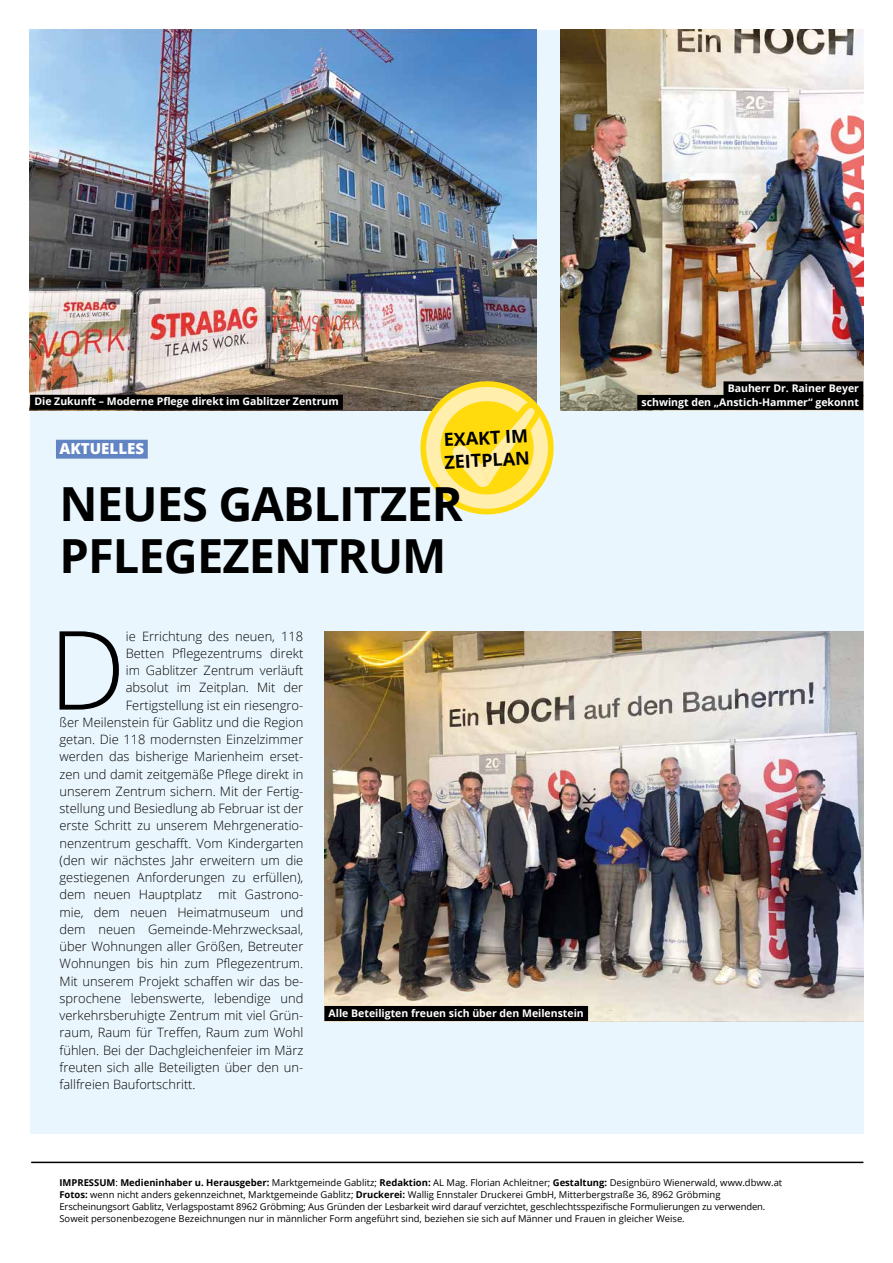
<style>
.page{position:relative;width:893px;height:1263px;background:#fff}
.page>*{position:absolute;margin:0;border:0;box-sizing:border-box;transform-origin:0 0}
.t1{font:300 109.5px "Open Sans";color:#000}
.t2{font:700 46.95px/52.1px "Open Sans";letter-spacing:-.02em;color:#000}
.t3{font:700 18px/22.5px "Open Sans";color:#000}
.t4{font:800 15.15px "Open Sans";color:#fff}
.t5{font:300 12.9px "Open Sans";color:#000}
.t6{font:700 10.5px "Open Sans";color:#fff}
.t7{font:9.45px/12px "Open Sans";color:#000}
.s1{font-weight:700}
</style>
<div class="page">
<hr style="left:31px;top:1161px;width:832px;height:2px;background:#000">
<div style="left:30px;top:30px;width:833px;height:1103px;background:#eaf6fd"></div>
<div style="left:56px;top:440px;width:92px;height:19px;background:#6184c2"></div>
<img style="left:560px;top:30px;width:303px;height:380px">
<img style="left:30px;top:30px;width:507px;height:380px">
<img style="left:324px;top:631px;width:539px;height:390px">
<div style="left:324px;top:1006px;width:264px;height:15px;background:#000"></div>
<div style="left:723px;top:381px;width:140px;height:15px;background:#000"></div>
<div style="left:637px;top:395px;width:226px;height:15px;background:#000"></div>
<div style="left:30px;top:395px;width:313px;height:15px;background:#000"></div>
<svg style="left:420px;top:381px;width:134px;height:133px;background:#f2de6e"></svg>
<p class="t6" style="left:728px;top:381px;width:133px">Bauherr Dr. Rainer Beyer</p>
<p class="t6" style="left:34px;top:394px;width:306px">Die Zukunft – Moderne Pflege direkt im Gablitzer Zentrum</p>
<p class="t6" style="left:641px;top:394px;width:219px">schwingt den „Anstich-Hammer“ gekonnt</p>
<h3 class="t3" style="left:443px;top:428px;width:87px;rotate:-3deg">EXAKT IM<br>ZEITPLAN</h3>
<h2 class="t2" style="left:60px;top:477px;width:405px">NEUES GABLITZER<br>PFLEGEZENTRUM</h2>
<p class="t4" style="left:60px;top:437px;width:86px">AKTUELLES</p>
<h1 class="t1" style="left:48px;top:595px;width:79px">D</h1>
<p class="t5" style="left:126px;top:627px;width:179px">ie Errichtung des neuen, 118</p>
<p class="t5" style="left:126px;top:644px;width:179px">Betten Pflegezentrums direkt</p>
<p class="t5" style="left:126px;top:661px;width:179px">im Gablitzer Zentrum verläuft</p>
<p class="t5" style="left:126px;top:679px;width:179px">absolut im Zeitplan. Mit der</p>
<p class="t5" style="left:126px;top:696px;width:179px">Fertigstellung ist ein riesengro-</p>
<p class="t5" style="left:60px;top:713px;width:245px">ßer Meilenstein für Gablitz und die Region</p>
<p class="t5" style="left:60px;top:730px;width:245px">getan. Die 118 modernsten Einzelzimmer</p>
<p class="t5" style="left:60px;top:748px;width:245px">werden das bisherige Marienheim erset-</p>
<p class="t5" style="left:60px;top:765px;width:245px">zen und damit zeitgemäße Pflege direkt in</p>
<p class="t5" style="left:60px;top:782px;width:245px">unserem Zentrum sichern. Mit der Fertig-</p>
<p class="t5" style="left:60px;top:799px;width:245px">stellung und Besiedlung ab Februar ist der</p>
<p class="t5" style="left:60px;top:817px;width:245px">erste Schritt zu unserem Mehrgeneratio-</p>
<p class="t5" style="left:60px;top:834px;width:245px">nenzentrum geschafft. Vom Kindergarten</p>
<p class="t5" style="left:60px;top:851px;width:245px">(den wir nächstes Jahr erweitern um die</p>
<p class="t5" style="left:60px;top:868px;width:245px">gestiegenen Anforderungen zu erfüllen),</p>
<p class="t5" style="left:60px;top:886px;width:245px">dem neuen Hauptplatz mit Gastrono-</p>
<p class="t5" style="left:60px;top:903px;width:245px">mie, dem neuen Heimatmuseum und</p>
<p class="t5" style="left:60px;top:920px;width:245px">dem neuen Gemeinde-Mehrzwecksaal,</p>
<p class="t5" style="left:60px;top:937px;width:245px">über Wohnungen aller Größen, Betreuter</p>
<p class="t5" style="left:60px;top:955px;width:245px">Wohnungen bis hin zum Pflegezentrum.</p>
<p class="t5" style="left:60px;top:972px;width:245px">Mit unserem Projekt schaffen wir das be-</p>
<p class="t5" style="left:60px;top:989px;width:245px">sprochene lebenswerte, lebendige und</p>
<p class="t5" style="left:60px;top:1006px;width:245px">verkehrsberuhigte Zentrum mit viel Grün-</p>
<p class="t5" style="left:60px;top:1024px;width:245px">raum, Raum für Treffen, Raum zum Wohl</p>
<p class="t5" style="left:60px;top:1041px;width:245px">fühlen. Bei der Dachgleichenfeier im März</p>
<p class="t5" style="left:60px;top:1058px;width:245px">freuten sich alle Beteiligten über den un-</p>
<p class="t5" style="left:60px;top:1075px;width:138px">fallfreien Baufortschritt.</p>
<p class="t6" style="left:329px;top:1005px;width:257px">Alle Beteiligten freuen sich über den Meilenstein</p>
<p class="t7" style="left:59px;top:1176px;width:724px"><span class="s1">IMPRESSUM</span>: <span class="s1">Medieninhaber u. Herausgeber:</span> Marktgemeinde Gablitz; <span class="s1">Redaktion:</span> AL Mag. Florian Achleitner; <span class="s1">Gestaltung:</span> Designbüro Wienerwald, www.dbww.at <span class="s1">Fotos:</span> wenn nicht anders gekennzeichnet, Marktgemeinde Gablitz; <span class="s1">Druckerei:</span> Wallig Ennstaler Druckerei GmbH, Mitterbergstraße 36, 8962 Gröbming Erscheinungsort Gablitz, Verlagspostamt 8962 Gröbming; Aus Gründen der Lesbarkeit wird darauf verzichtet, geschlechtsspezifische Formulierungen zu verwenden.<br>Soweit personenbezogene Bezeichnungen nur in männlicher Form angeführt sind, beziehen sie sich auf Männer und Frauen in gleicher Weise.</p>
</div>
